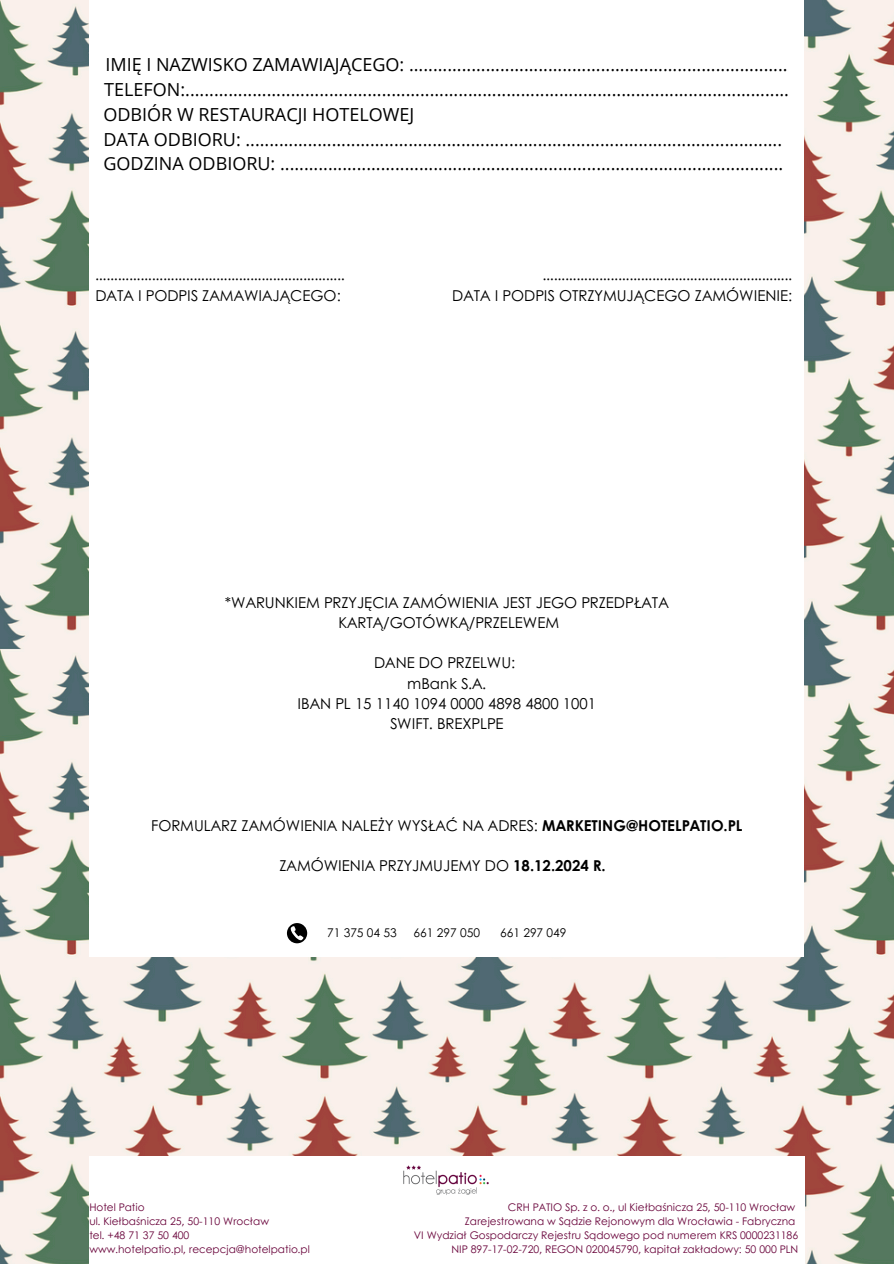
<style>
.page{position:relative;width:894px;height:1264px;background:#fff}
.page>*{position:absolute;margin:0;border:0;box-sizing:border-box;transform-origin:0 0}
.t1{font:18px/24.8px "Open Sans";color:#000}
.t2{font:15px/20.2px "Century Gothic";color:#000;text-align:center}
.t3{font:12px "Century Gothic";color:#000}
.t4{font:10.5px "Century Gothic";color:#69043b}
.s1{font-weight:700}
</style>
<div class="page">
<img style="left:0;top:0;width:893px;height:1263px">
<div style="left:89px;top:0;width:715px;height:956px;background:#fff"></div>
<div style="left:89px;top:1156px;width:715px;height:107px;background:#fff"></div>
<img style="left:403px;top:1165px;width:86px;height:30px">
<svg style="left:287px;top:923px;width:20px;height:20px"></svg>
<h2 class="t1" style="left:103px;top:52px;width:687px">IMIĘ I NAZWISKO ZAMAWIAJĄCEGO: ...............................................................................<br>TELEFON:..............................................................................................................................<br>ODBIÓR W RESTAURACJI HOTELOWEJ<br>DATA ODBIORU: ................................................................................................................<br>GODZINA ODBIORU: .........................................................................................................</h2>
<h4 class="t2" style="left:95px;top:264px;width:251px;text-align:left">..................................................................<br>DATA I PODPIS ZAMAWIAJĄCEGO:</h4>
<p class="t2" style="left:452px;top:264px;width:341px;text-align:right">..................................................................<br>DATA I PODPIS OTRZYMUJĄCEGO ZAMÓWIENIE:</p>
<p class="t2" style="left:225px;top:591px;width:445px">*WARUNKIEM PRZYJĘCIA ZAMÓWIENIA JEST JEGO PRZEDPŁATA<br>KARTĄ/GOTÓWKĄ/PRZELEWEM</p>
<p class="t2" style="left:297px;top:652px;width:300px">DANE DO PRZELWU:<br>mBank S.A.<br>IBAN PL 15 1140 1094 0000 4898 4800 1001<br>SWIFT. BREXPLPE</p>
<p class="t2" style="left:151px;top:814px;width:592px">FORMULARZ ZAMÓWIENIA NALEŻY WYSŁAĆ NA ADRES: <span class="s1">MARKETING@HOTELPATIO.PL</span></p>
<p class="t2" style="left:279px;top:854px;width:328px">ZAMÓWIENIA PRZYJMUJEMY DO <span class="s1">18.12.2024 R.</span></p>
<p class="t3" style="left:327px;top:923px;width:71px">71 375 04 53</p>
<p class="t3" style="left:413px;top:923px;width:68px">661 297 050</p>
<p class="t3" style="left:500px;top:923px;width:68px">661 297 049</p>
<h2 class="t4" style="left:89px;top:1199px;width:57px">Hotel Patio</h2>
<h3 class="t4" style="left:89px;top:1213px;width:181px">ul. Kiełbaśnicza 25, 50-110 Wrocław</h3>
<h2 class="t4" style="left:89px;top:1227px;width:102px">tel. +48 71 37 50 400</h2>
<h2 class="t4" style="left:89px;top:1241px;width:222px">www.hotelpatio.pl, recepcja@hotelpatio.pl</h2>
<h2 class="t4" style="left:508px;top:1199px;width:289px">CRH PATIO Sp. z o. o., ul Kiełbaśnicza 25, 50-110 Wrocław</h2>
<p class="t4" style="left:464px;top:1213px;width:332px">Zarejestrowana w Sądzie Rejonowym dla Wrocławia - Fabryczna</p>
<p class="t4" style="left:413px;top:1227px;width:386px">VI Wydział Gospodarczy Rejestru Sądowego pod numerem KRS 0000231186</p>
<p class="t4" style="left:451px;top:1241px;width:348px">NIP 897-17-02-720, REGON 020045790, kapitał zakładowy: 50 000 PLN</p>
</div>
